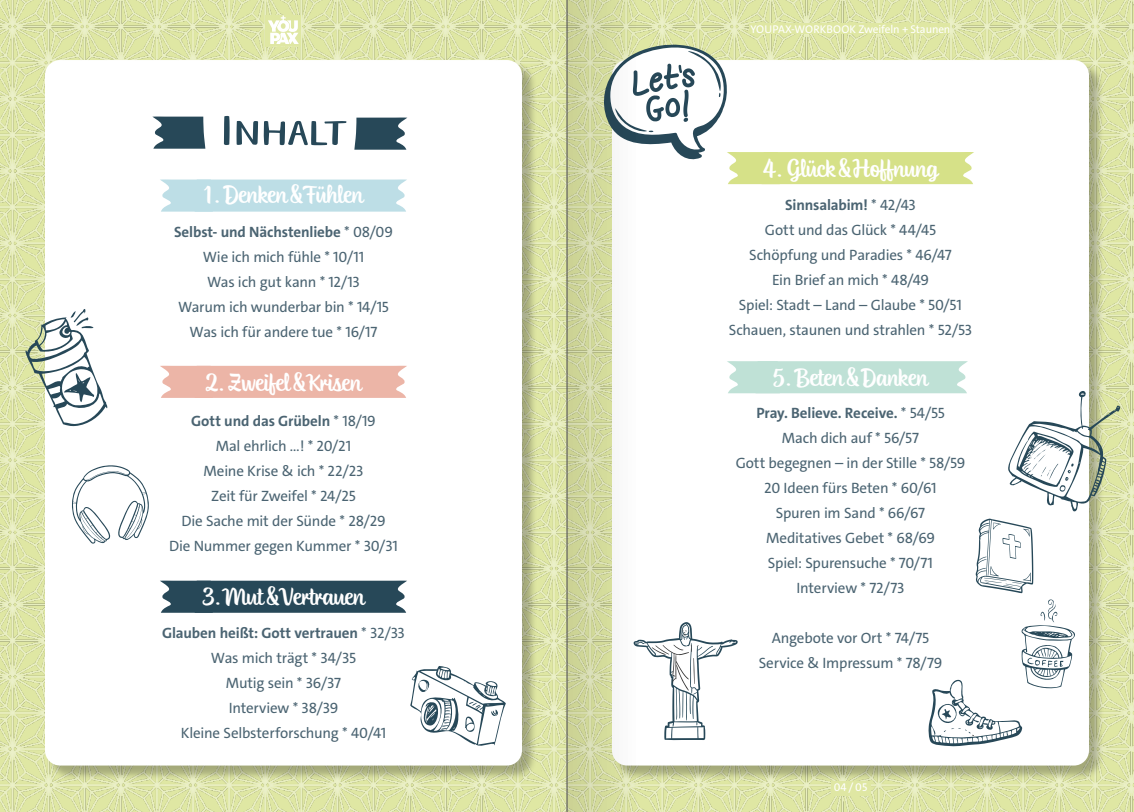
<style>
.page{position:relative;width:1134px;height:812px;background:#fff}
.page>*{position:absolute;margin:0;border:0;box-sizing:border-box;transform-origin:0 0}
.t1{font:50px "Aristelle Sans";letter-spacing:-.045em;color:#274858}
.t2{font:23.38px "Blue Vinyl";color:#fff}
.t3{font:15px/25px "The Sans";letter-spacing:-.015em;color:#4b6472;text-align:center}
.t4{font:11.25px "The Sans";letter-spacing:-.01em;color:#fff}
.s1{font-weight:700}
</style>
<div class="page">
<img style="left:0;top:0;width:1134px;height:811px">
<div style="left:47px;top:62px;width:490px;height:719px;background:#1a1a18;opacity:.3"></div>
<div style="left:45px;top:60px;width:477px;height:705px;background:#fff;border-radius:15px"></div>
<div style="left:614px;top:62px;width:490px;height:719px;background:#1a1a18;opacity:.3"></div>
<div style="left:612px;top:60px;width:477px;height:705px;background:#fff;border-radius:15px"></div>
<svg style="left:152px;top:116px;width:53px;height:33px;background:#496472"></svg>
<svg style="left:354px;top:117px;width:53px;height:33px;background:#496472"></svg>
<svg style="left:25px;top:309px;width:83px;height:117px"></svg>
<svg style="left:410px;top:666px;width:96px;height:80px"></svg>
<svg style="left:1008px;top:390px;width:113px;height:121px"></svg>
<svg style="left:928px;top:518px;width:147px;height:228px"></svg>
<svg style="left:72px;top:465px;width:77px;height:78px"></svg>
<svg style="left:642px;top:622px;width:96px;height:118px"></svg>
<hr style="left:693px;top:657px;width:2px;height:27px;background:#333">
<div style="left:750px;top:23px;width:200px;height:11px;background:#dfe7a3"></div>
<div style="left:831px;top:781px;width:39px;height:14px;background:#dfe7a3"></div>
<svg style="left:642px;top:41px;width:332px;height:143px"></svg>
<svg style="left:160px;top:179px;width:247px;height:32px;background:#c1e0e7"></svg>
<svg style="left:160px;top:365px;width:247px;height:33px;background:#eebdb1"></svg>
<div style="left:202px;top:372px;width:163px;height:20px;background:#ecb5a7"></div>
<svg style="left:727px;top:361px;width:241px;height:32px;background:#c4e3d9"></svg>
<div style="left:769px;top:367px;width:163px;height:20px;background:#bfe1d6"></div>
<svg style="left:160px;top:580px;width:247px;height:32px;background:#355463"></svg>
<div style="left:266px;top:15px;width:35px;height:31px;background:#dfe7a3"></div>
<svg style="left:268px;top:15px;width:31px;height:29px"></svg>
<svg style="left:568px;top:0;width:74px;height:811px"></svg>
<hr style="left:567px;top:0;width:1px;height:811px;background:#6f6f6e">
<h1 class="t1" style="left:219px;top:101px;width:131px">Inhalt</h1>
<h2 class="t2" style="left:204px;top:179px;width:161px">1. Denken &amp; Fühlen</h2>
<p class="t3" style="left:174px;top:220px;width:220px"><span class="s1">Selbst- und Nächstenliebe</span> * 08/09<br>Wie ich mich fühle * 10/11<br>Was ich gut kann * 12/13<br>Warum ich wunderbar bin * 14/15<br>Was ich für andere tue * 16/17</p>
<p class="t4" style="left:750px;top:22px;width:201px">YOUPAX-WORKBOOK Zweifeln + Staunen</p>
<h2 class="t2" style="left:763px;top:152px;width:176px">4. Glück &amp; Hoffnung</h2>
<p class="t3" style="left:729px;top:192px;width:245px"><span class="s1">Sinnsalabim!</span> * 42/43<br>Gott und das Glück * 44/45<br>Schöpfung und Paradies * 46/47<br>Ein Brief an mich * 48/49<br>Spiel: Stadt – Land – Glaube * 50/51<br>Schauen, staunen und strahlen * 52/53</p>
<h2 class="t2" style="left:205px;top:366px;width:158px">2. Zweifel &amp; Krisen</h2>
<h2 class="t2" style="left:773px;top:362px;width:156px">5. Beten &amp; Danken</h2>
<p class="t3" style="left:169px;top:408px;width:230px"><span class="s1">Gott und das Grübeln</span> * 18/19<br>Mal ehrlich …! * 20/21<br>Meine Krise &amp; ich * 22/23<br>Zeit für Zweifel * 24/25<br>Die Sache mit der Sünde * 28/29<br>Die Nummer gegen Kummer * 30/31</p>
<h2 class="t2" style="left:202px;top:581px;width:164px">3. Mut &amp; Vertrauen</h2>
<p class="t3" style="left:162px;top:620px;width:244px"><span class="s1">Glauben heißt: Gott vertrauen</span> * 32/33<br>Was mich trägt * 34/35<br>Mutig sein * 36/37<br>Interview * 38/39<br>Kleine Selbsterforschung * 40/41</p>
<p class="t3" style="left:736px;top:400px;width:231px"><span class="s1">Pray. Believe. Receive.</span> * 54/55<br>Mach dich auf * 56/57<br>Gott begegnen – in der Stille * 58/59<br>20 Ideen fürs Beten * 60/61<br>Spuren im Sand * 66/67<br>Meditatives Gebet * 68/69<br>Spiel: Spurensuche * 70/71<br>Interview * 72/73</p>
<p class="t3" style="left:759px;top:625px;width:185px">Angebote vor Ort * 74/75<br>Service &amp; Impressum * 78/79</p>
<p class="t4" style="left:834px;top:780px;width:35px">04 / 05</p>
</div>
